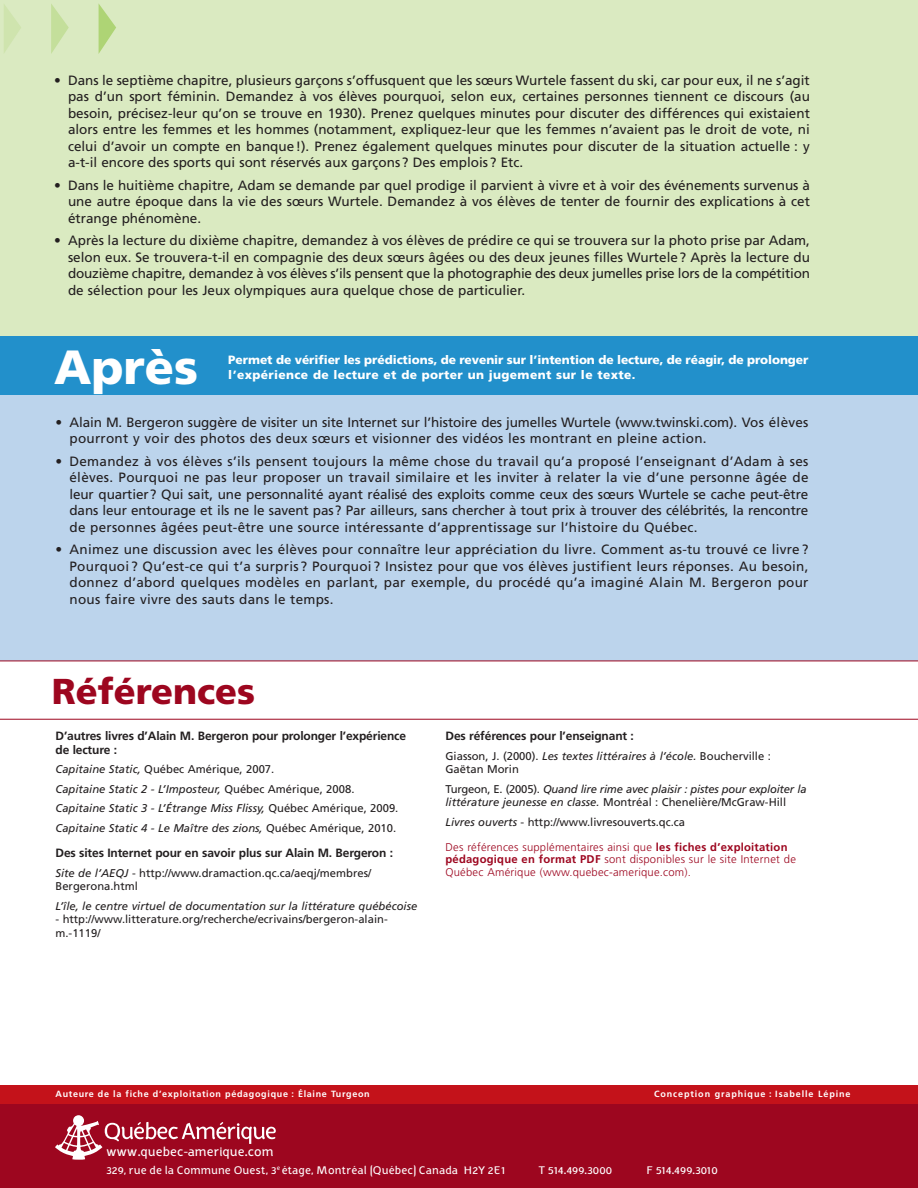
<style>
.page{position:relative;width:918px;height:1188px;background:#fff}
.page>*{position:absolute;margin:0;border:0;box-sizing:border-box;transform-origin:0 0}
.t1{font:900 48px "Frutiger";color:#fff}
.t2{font:900 36px "Frutiger";color:#9d061f}
.Normal_e{font:700 13.65px "Halvorsen";color:#fff}
.t3{font:13.5px/16.5px "Frutiger";color:#231f20;text-align:justify}
.t4{font:700 12px/13.5px "Frutiger";letter-spacing:-.01em;color:#231f20}
.t5{font:900 12px/14.4px "Frutiger";letter-spacing:-.005em;color:#fff}
.t6{font:700 12px "Halvorsen";letter-spacing:.005em;color:#fff}
.t7{font:11.25px/13.5px "Frutiger";color:#231f20}
.t8{font:italic 11.25px "Frutiger";color:#231f20}
.t9{font:300 11.25px/12.8px "Frutiger";letter-spacing:.02em;color:#9d061f}
.t10{font:italic 11.25px/13.5px "Frutiger";letter-spacing:-.02em;color:#231f20}
.t11{font:700 9px "Frutiger";letter-spacing:.075em;color:#fff}
.t12{font:700 9px "Frutiger";letter-spacing:.1em;color:#fff}
.s1{font-style:italic}
.s2{font-style:normal}
.s3{font-weight:700}
</style>
<div class="page">
<div style="left:0;top:1087px;width:918px;height:101px;background:#9d061f"></div>
<div style="left:0;top:1086px;width:918px;height:18px;background:#c4121a"></div>
<div style="left:0;top:373px;width:918px;height:298px;background:#bcd4ec"></div>
<div style="left:0;top:0;width:918px;height:357px;background:#daeac1"></div>
<div style="left:0;top:336px;width:918px;height:58px;background:#2290cb"></div>
<svg style="left:4px;top:4px;width:17px;height:49px"></svg>
<svg style="left:51px;top:4px;width:18px;height:50px"></svg>
<svg style="left:99px;top:4px;width:17px;height:49px"></svg>
<svg style="left:0;top:661px;width:918px;height:59px"></svg>
<svg style="left:55px;top:1115px;width:221px;height:45px"></svg>
<p class="t3" style="left:68px;top:72px;width:743px;text-indent:-14px">• Dans le septième chapitre, plusieurs garçons s’offusquent que les sœurs Wurtele fassent du ski, car pour eux, il ne s’agit pas d’un sport féminin. Demandez à vos élèves pourquoi, selon eux, certaines personnes tiennent ce discours (au besoin, précisez-leur qu’on se trouve en 1930). Prenez quelques minutes pour discuter des différences qui existaient alors entre les femmes et les hommes (notamment, expliquez-leur que les femmes n’avaient pas le droit de vote, ni celui d’avoir un compte en banque!). Prenez également quelques minutes pour discuter de la situation actuelle : y a-t-il encore des sports qui sont réservés aux garçons? Des emplois? Etc.</p>
<p class="t3" style="left:68px;top:177px;width:743px;text-indent:-14px">• Dans le huitième chapitre, Adam se demande par quel prodige il parvient à vivre et à voir des événements survenus à une autre époque dans la vie des sœurs Wurtele. Demandez à vos élèves de tenter de fournir des explications à cet étrange phénomène.</p>
<p class="t3" style="left:68px;top:232px;width:744px;text-indent:-14px">• Après la lecture du dixième chapitre, demandez à vos élèves de prédire ce qui se trouvera sur la photo prise par Adam, selon eux. Se trouvera-t-il en compagnie des deux sœurs âgées ou des deux jeunes filles Wurtele? Après la lecture du douzième chapitre, demandez à vos élèves s’ils pensent que la photographie des deux jumelles prise lors de la compétition de sélection pour les Jeux olympiques aura quelque chose de particulier.</p>
<p class="t1" style="left:54px;top:338px;width:146px">Après</p>
<p class="t5" style="left:228px;top:353px;width:582px">Permet de vérifier les prédictions, de revenir sur l’intention de lecture, de réagir, de prolonger l’expérience de lecture et de porter un jugement sur le texte.</p>
<p class="t3" style="left:70px;top:414px;width:740px;text-indent:-14px">• Alain M. Bergeron suggère de visiter un site Internet sur l’histoire des jumelles Wurtele (www.twinski.com). Vos élèves pourront y voir des photos des deux sœurs et visionner des vidéos les montrant en pleine action.</p>
<p class="t3" style="left:70px;top:453px;width:741px;text-indent:-14px">• Demandez à vos élèves s’ils pensent toujours la même chose du travail qu’a proposé l’enseignant d’Adam à ses élèves. Pourquoi ne pas leur proposer un travail similaire et les inviter à relater la vie d’une personne âgée de leur quartier? Qui sait, une personnalité ayant réalisé des exploits comme ceux des sœurs Wurtele se cache peut-être dans leur entourage et ils ne le savent pas? Par ailleurs, sans chercher à tout prix à trouver des célébrités, la rencontre de personnes âgées peut-être une source intéressante d’apprentissage sur l’histoire du Québec.</p>
<p class="t3" style="left:70px;top:541px;width:740px;text-indent:-14px">• Animez une discussion avec les élèves pour connaître leur appréciation du livre. Comment as-tu trouvé ce livre ?<br>Pourquoi ? Qu’est-ce qui t’a surpris ? Pourquoi ? Insistez pour que vos élèves justifient leurs réponses. Au besoin, donnez d’abord quelques modèles en parlant, par exemple, du procédé qu’a imaginé Alain M. Bergeron pour nous faire vivre des sauts dans le temps.</p>
<p class="t2" style="left:52px;top:670px;width:205px">Références</p>
<p class="t4" style="left:56px;top:729px;width:352px">D’autres livres d’Alain M. Bergeron pour prolonger l’expérience de lecture :</p>
<p class="t7" style="left:56px;top:763px;width:220px"><span class="s1">Capitaine Static,</span> Québec Amérique, 2007.</p>
<p class="t8" style="left:56px;top:782px;width:300px">Capitaine Static 2 - L’Imposteur, <span class="s2">Québec Amérique, 2008.</span></p>
<p class="t8" style="left:56px;top:802px;width:344px">Capitaine Static 3 - L’Étrange Miss Flissy, <span class="s2">Québec Amérique, 2009.</span></p>
<p class="t8" style="left:56px;top:821px;width:342px">Capitaine Static 4 - Le Maître des zions, <span class="s2">Québec Amérique, 2010.</span></p>
<p class="t4" style="left:56px;top:846px;width:339px">Des sites Internet pour en savoir plus sur Alain M. Bergeron :</p>
<p class="t7" style="left:56px;top:866px;width:317px"><span class="s1">Site de l’AEQJ</span> - http://www.dramaction.qc.ca/aeqj/membres/<br>Bergerona.html</p>
<p class="t8" style="left:56px;top:899px;width:363px">L’île, le centre virtuel de documentation sur la littérature québécoise</p>
<p class="t7" style="left:56px;top:913px;width:334px">- http://www.litterature.org/recherche/ecrivains/bergeron-alain&shy;m.-1119/</p>
<p class="t4" style="left:446px;top:729px;width:190px">Des références pour l’enseignant :</p>
<p class="t7" style="left:446px;top:749px;width:327px">Giasson, J. (2000). <span class="s1">Les textes littéraires à l’école.</span> Boucherville :<br>Gaëtan Morin</p>
<p class="t10" style="left:446px;top:782px;width:363px"><span class="s2">Turgeon, E. (2005).</span> Quand lire rime avec plaisir : pistes pour exploiter la littérature jeunesse en classe. <span class="s2">Montréal : Chenelière/McGraw-Hill</span></p>
<p class="t7" style="left:446px;top:815px;width:241px"><span class="s1">Livres ouverts</span> - http://www.livresouverts.qc.ca</p>
<p class="t9" style="left:446px;top:840px;width:352px">Des références supplémentaires ainsi que <span class="s3">les fiches d’exploitation pédagogique en format PDF</span> sont disponibles sur le site Internet de<br>Québec Amérique (www.quebec-amerique.com).</p>
<p class="t11" style="left:56px;top:1088px;width:316px">Auteure de la fiche d’exploitation pédagogique : Élaine Turgeon</p>
<p class="t12" style="left:654px;top:1088px;width:198px">Conception graphique : Isabelle Lépine</p>
<p class="Normal_e" style="left:107px;top:1144px;width:169px">www.quebec-amerique.com</p>
<p class="t6" style="left:106px;top:1164px;width:400px">329, rue de la Commune Ouest, 3<sup>e</sup> étage, Montréal (Québec) Canada H2Y 2E1</p>
<p class="t6" style="left:538px;top:1164px;width:75px">T 514.499.3000</p>
<p class="t6" style="left:646px;top:1164px;width:73px">F 514.499.3010</p>
</div>
